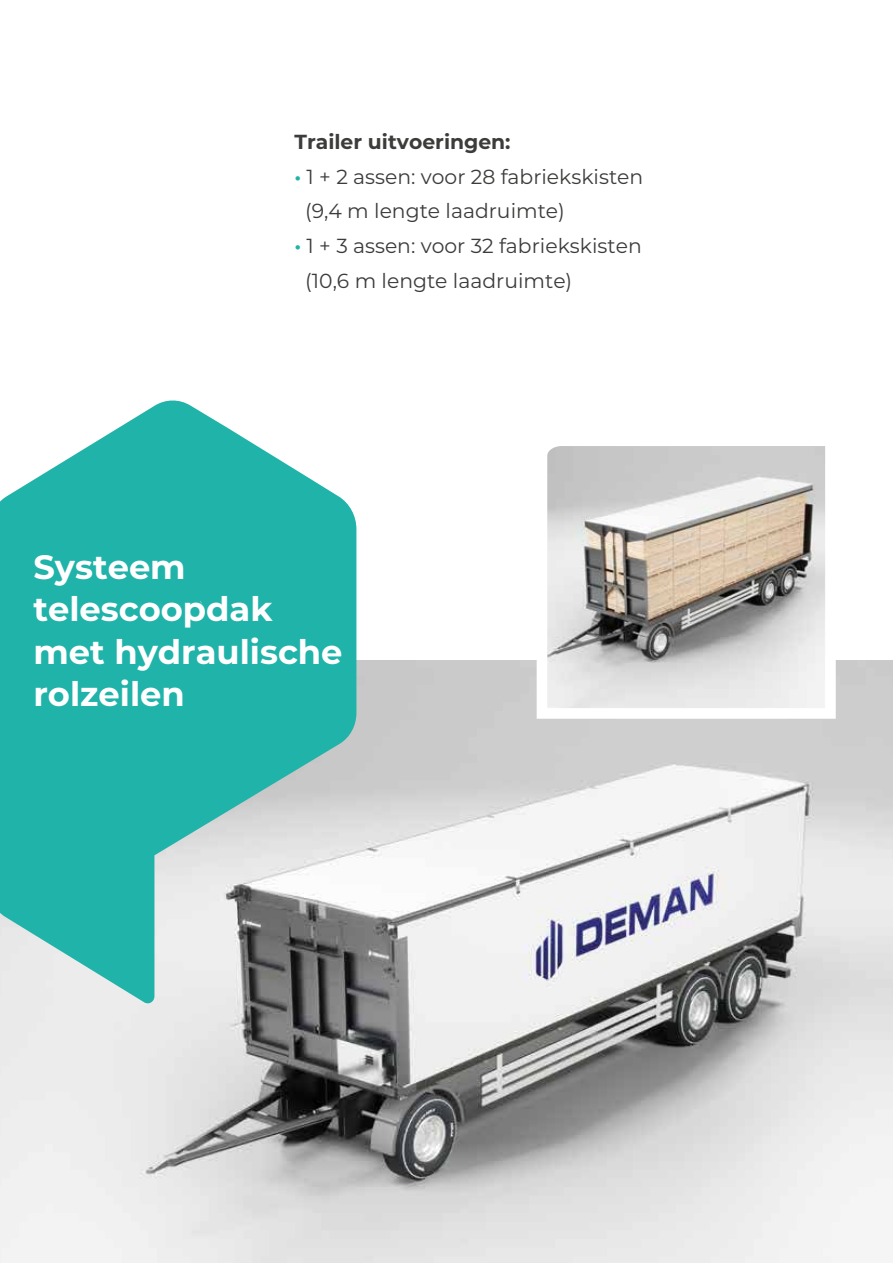
<style>
.page{position:relative;width:893px;height:1263px;background:#fff}
.page>*{position:absolute;margin:0;border:0;box-sizing:border-box;transform-origin:0 0}
.t1{font:700 33.75px/42.3px "Montserrat";color:#fff}
.t2{font:20.4px/34.5px "Montserrat";color:#3c3c3b}
.t3{font:700 20.4px "Montserrat";color:#3c3c3b}
.s1{font-weight:600;color:#20b3aa}
</style>
<div class="page">
<img style="left:0;top:661px;width:893px;height:602px">
<svg style="left:0;top:400px;width:356px;height:605px;background:#57bdb6"></svg>
<svg style="left:531px;top:446px;width:310px;height:278px"></svg>
<p class="t3" style="left:294px;top:127px;width:218px">Trailer uitvoeringen:</p>
<p class="t2" style="left:305px;top:159px;width:340px;text-indent:-11px"><span class="s1">•</span> 1 + 2 assen: voor 28 fabriekskisten (9,4 m lengte laadruimte)</p>
<p class="t2" style="left:305px;top:228px;width:338px;text-indent:-11px"><span class="s1">•</span> 1 + 3 assen: voor 32 fabriekskisten (10,6 m lengte laadruimte)</p>
<h1 class="t1" style="left:33px;top:544px;width:311px">Systeem telescoopdak met hydraulische rolzeilen</h1>
</div>
